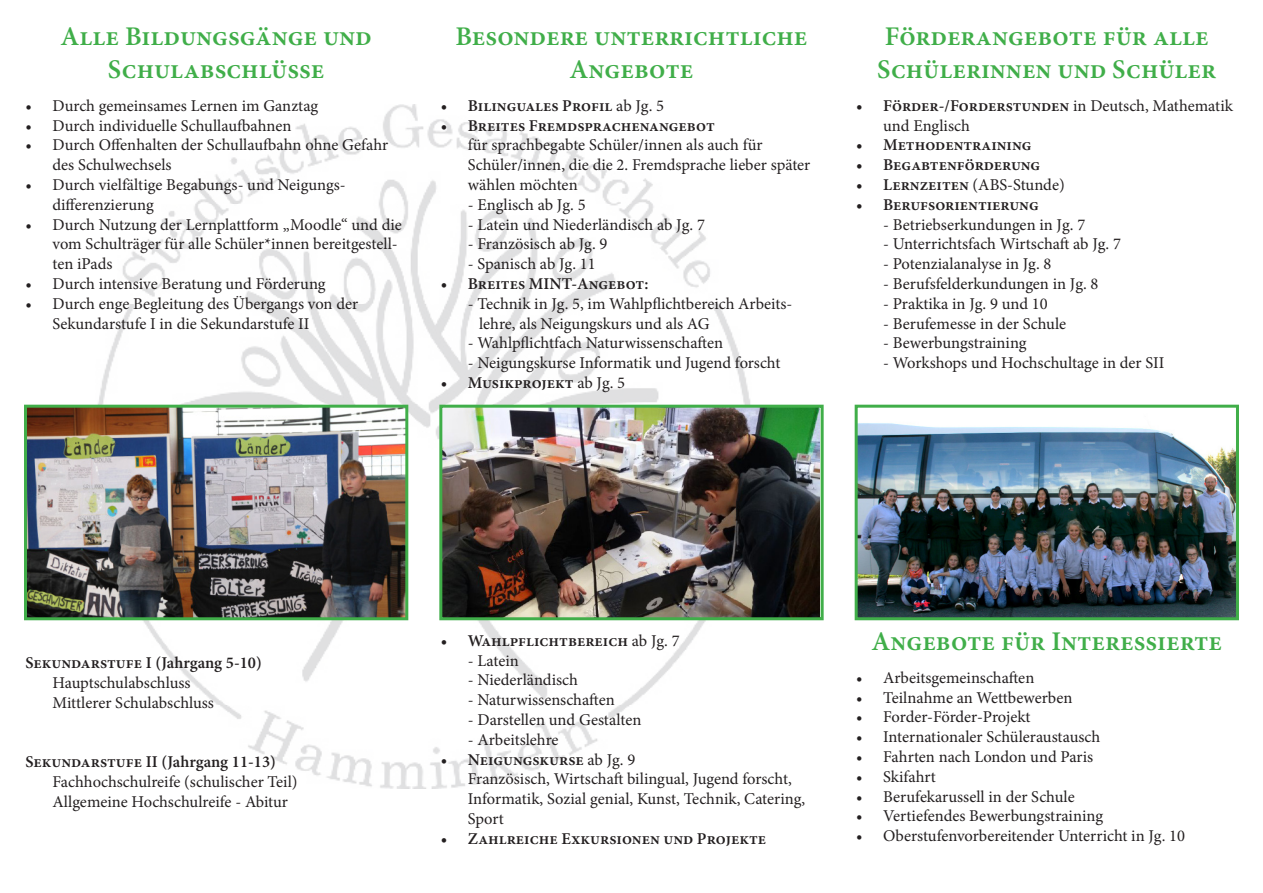
<style>
.page{position:relative;width:1263px;height:893px;background:#fff}
.page>*{position:absolute;margin:0;border:0;box-sizing:border-box;transform-origin:0 0}
.t1{font:600 27px/32.4px "Minion Pro";color:#40ae49;text-align:center}
.t2{font:16.5px/19.8px "Minion Pro";color:#231f20}
.t3{font:600 16.5px "Minion Pro";color:#231f20}
.s1{font-weight:400}
.s2{font-weight:600}
</style>
<div class="page">
<img style="left:95px;top:104px;width:657px;height:685px">
<img style="left:28px;top:409px;width:376px;height:207px">
<div style="left:24px;top:405px;width:384px;height:215px;border:3px solid #40ae49"></div>
<img style="left:443px;top:409px;width:377px;height:207px">
<div style="left:439px;top:405px;width:385px;height:215px;border:3px solid #40ae49"></div>
<img style="left:859px;top:423px;width:376px;height:193px">
<div style="left:855px;top:405px;width:384px;height:215px;border:3px solid #40ae49"></div>
<p class="t1" style="left:60px;top:20px;width:313px">Alle Bildungsgänge und<br>Schulabschlüsse</p>
<p class="t2" style="left:26px;top:96px;width:294px">• Durch gemeinsames Lernen im Ganztag</p>
<p class="t2" style="left:26px;top:116px;width:268px">• Durch individuelle Schullaufbahnen</p>
<p class="t2" style="left:53px;top:135px;width:337px;text-indent:-27px">• Durch Offenhalten der Schullaufbahn ohne Gefahr des Schulwechsels</p>
<p class="t2" style="left:26px;top:175px;width:322px">• Durch vielfältige Begabungs- und Neigungs-</p>
<p class="t2" style="left:53px;top:195px;width:103px">differenzierung</p>
<p class="t2" style="left:53px;top:215px;width:351px;text-indent:-27px">• Durch Nutzung der Lernplattform „Moodle“ und die vom Schulträger für alle Schüler*innen bereitgestell&shy;ten iPads</p>
<p class="t2" style="left:26px;top:274px;width:302px">• Durch intensive Beratung und Förderung</p>
<p class="t2" style="left:53px;top:294px;width:307px;text-indent:-27px">• Durch enge Begleitung des Übergangs von der<br>Sekundarstufe I in die Sekundarstufe II</p>
<p class="t1" style="left:455px;top:20px;width:354px">Besondere unterrichtliche<br>Angebote</p>
<p class="t3" style="left:441px;top:94px;width:225px">• Bilinguales Profil <span class="s1">ab Jg. 5</span></p>
<p class="t3" style="left:441px;top:114px;width:275px">• Breites Fremdsprachenangebot</p>
<p class="t2" style="left:468px;top:135px;width:296px">für sprachbegabte Schüler/innen als auch für</p>
<p class="t2" style="left:468px;top:155px;width:344px">Schüler/innen, die die 2. Fremdsprache lieber später wählen möchten</p>
<p class="t2" style="left:468px;top:195px;width:119px">- Englisch ab Jg. 5</p>
<p class="t2" style="left:468px;top:215px;width:239px">- Latein und Niederländisch ab Jg. 7</p>
<p class="t2" style="left:468px;top:234px;width:141px">- Französisch ab Jg. 9</p>
<p class="t2" style="left:468px;top:254px;width:129px">- Spanisch ab Jg. 11</p>
<p class="t3" style="left:441px;top:272px;width:209px">• Breites MINT-Angebot:</p>
<p class="t2" style="left:468px;top:294px;width:326px">- Technik in Jg. 5, im Wahlpflichtbereich Arbeits-</p>
<p class="t2" style="left:479px;top:314px;width:232px">lehre, als Neigungskurs und als AG</p>
<p class="t2" style="left:468px;top:333px;width:257px">- Wahlpflichtfach Naturwissenschaften</p>
<p class="t2" style="left:468px;top:353px;width:314px">- Neigungskurse Informatik und Jugend forscht</p>
<p class="t3" style="left:441px;top:371px;width:186px">• Musikprojekt <span class="s1">ab Jg. 5</span></p>
<p class="t1" style="left:877px;top:20px;width:341px;text-align:left">Förderangebote für alle<br>Schülerinnen und Schüler</p>
<p class="t2" style="left:883px;top:96px;width:351px;text-indent:-27px"><span class="s2">• Förder-/Forderstunden</span> in Deutsch, Mathematik und Englisch</p>
<p class="t3" style="left:856px;top:134px;width:177px">• Methodentraining</p>
<p class="t3" style="left:856px;top:154px;width:186px">• Begabtenförderung</p>
<p class="t2" style="left:856px;top:175px;width:210px"><span class="s2">• Lernzeiten</span> (ABS-Stunde)</p>
<p class="t3" style="left:856px;top:193px;width:184px">• Berufsorientierung</p>
<p class="t2" style="left:883px;top:215px;width:204px">- Betriebserkundungen in Jg. 7</p>
<p class="t2" style="left:883px;top:234px;width:239px">- Unterrichtsfach Wirtschaft ab Jg. 7</p>
<p class="t2" style="left:883px;top:254px;width:170px">- Potenzialanalyse in Jg. 8</p>
<p class="t2" style="left:883px;top:274px;width:217px">- Berufsfelderkundungen in Jg. 8</p>
<p class="t2" style="left:883px;top:294px;width:166px">- Praktika in Jg. 9 und 10</p>
<p class="t2" style="left:883px;top:314px;width:185px">- Berufemesse in der Schule</p>
<p class="t2" style="left:883px;top:333px;width:145px">- Bewerbungstraining</p>
<p class="t2" style="left:883px;top:353px;width:283px">- Workshops und Hochschultage in der SII</p>
<p class="t3" style="left:26px;top:651px;width:238px">Sekundarstufe I (Jahrgang 5-10)</p>
<p class="t2" style="left:53px;top:673px;width:140px">Hauptschulabschluss</p>
<p class="t2" style="left:53px;top:693px;width:163px">Mittlerer Schulabschluss</p>
<p class="t3" style="left:26px;top:750px;width:252px">Sekundarstufe II (Jahrgang 11-13)</p>
<p class="t2" style="left:53px;top:772px;width:247px">Fachhochschulreife (schulischer Teil)</p>
<p class="t2" style="left:53px;top:792px;width:237px">Allgemeine Hochschulreife - Abitur</p>
<p class="t3" style="left:441px;top:629px;width:240px">• Wahlpflichtbereich <span class="s1">ab Jg. 7</span></p>
<p class="t2" style="left:468px;top:650px;width:53px">- Latein</p>
<p class="t2" style="left:468px;top:670px;width:112px">- Niederländisch</p>
<p class="t2" style="left:468px;top:690px;width:148px">- Naturwissenschaften</p>
<p class="t2" style="left:468px;top:710px;width:175px">- Darstellen und Gestalten</p>
<p class="t2" style="left:468px;top:730px;width:92px">- Arbeitslehre</p>
<p class="t3" style="left:441px;top:748px;width:196px">• Neigungskurse <span class="s1">ab Jg. 9</span></p>
<p class="t2" style="left:468px;top:769px;width:339px">Französisch, Wirtschaft bilingual, Jugend forscht,<br>Informatik, Sozial genial, Kunst, Technik, Catering,<br>Sport</p>
<p class="t3" style="left:441px;top:827px;width:327px">• Zahlreiche Exkursionen und Projekte</p>
<p class="t1" style="left:871px;top:625px;width:352px">Angebote für Interessierte</p>
<p class="t2" style="left:856px;top:668px;width:180px">• Arbeitsgemeinschaften</p>
<p class="t2" style="left:856px;top:687px;width:218px">• Teilnahme an Wettbewerben</p>
<p class="t2" style="left:856px;top:707px;width:176px">• Forder-Förder-Projekt</p>
<p class="t2" style="left:856px;top:727px;width:246px">• Internationaler Schüleraustausch</p>
<p class="t2" style="left:856px;top:747px;width:238px">• Fahrten nach London und Paris</p>
<p class="t2" style="left:856px;top:767px;width:81px">• Skifahrt</p>
<p class="t2" style="left:856px;top:786px;width:220px">• Berufekarussell in der Schule</p>
<p class="t2" style="left:856px;top:806px;width:248px">• Vertiefendes Bewerbungstraining</p>
<p class="t2" style="left:856px;top:826px;width:330px">• Oberstufenvorbereitender Unterricht in Jg. 10</p>
</div>
